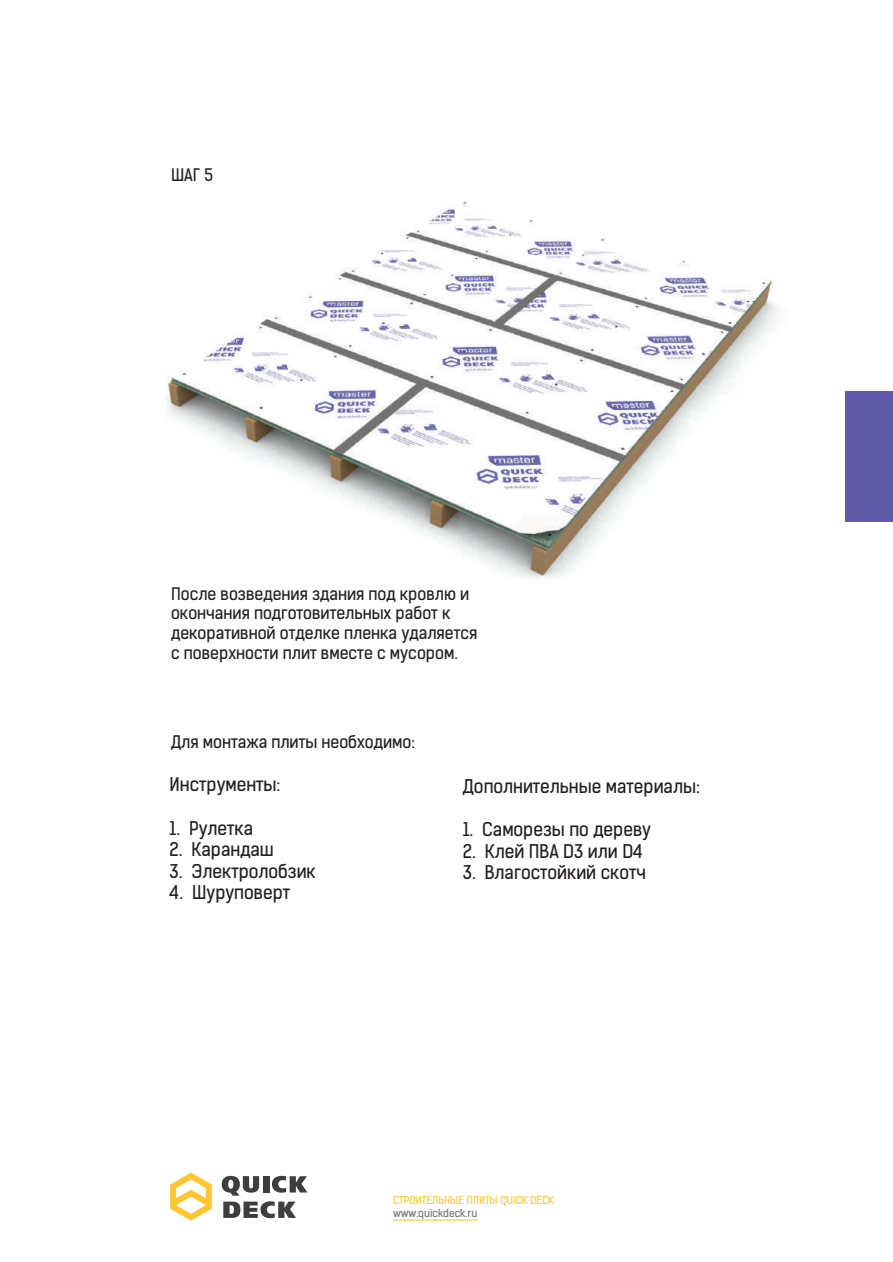
<style>
.page{position:relative;width:893px;height:1262px;background:#fff}
.page>*{position:absolute;margin:0;border:0;box-sizing:border-box;transform-origin:0 0}
.t1{font:18px "Kelson Sans Regular RU";color:#231f20}
.t2{font:16.5px/19.8px "Kelson Sans Regular RU";color:#231f20}
.t3{font:10.5px "Kelson Sans Regular RU";color:#ffc62f}
.t4{font:10.5px "Kelson Sans Regular RU";color:#6d6f71}
</style>
<div class="page">
<svg style="left:272px;top:1175px;width:35px;height:17px"></svg>
<div style="left:263px;top:1176px;width:6px;height:16px;background:#403d3f"></div>
<svg style="left:222px;top:1175px;width:37px;height:20px"></svg>
<svg style="left:223px;top:1201px;width:73px;height:17px"></svg>
<svg style="left:170px;top:1172px;width:42px;height:48px"></svg>
<div style="left:846px;top:391px;width:47px;height:131px;background:#5f59a7"></div>
<img style="left:166px;top:201px;width:614px;height:378px">
<hr style="left:393px;top:1219px;width:84px;height:1px;background:#ffc62f">
<p class="t2" style="left:171px;top:167px;width:43px">ШАГ 5</p>
<p class="t2" style="left:171px;top:585px;width:308px">После возведения здания под кровлю и окончания подготовительных работ к декоративной отделке пленка удаляется с поверхности плит вместе с мусором.</p>
<p class="t2" style="left:171px;top:734px;width:245px">Для монтажа плиты необходимо:</p>
<p class="t1" style="left:170px;top:778px;width:112px">Инструменты:</p>
<p class="t1" style="left:169px;top:821px;width:85px">1. Рулетка</p>
<p class="t1" style="left:169px;top:842px;width:106px">2. Карандаш</p>
<p class="t1" style="left:169px;top:864px;width:148px">3. Электролобзик</p>
<p class="t1" style="left:169px;top:886px;width:122px">4. Шуруповерт</p>
<p class="t1" style="left:463px;top:779px;width:238px">Дополнительные материалы:</p>
<p class="t1" style="left:463px;top:822px;width:190px">1. Саморезы по дереву</p>
<p class="t1" style="left:463px;top:844px;width:182px">2. Клей ПВА D3 или D4</p>
<p class="t1" style="left:463px;top:866px;width:184px">3. Влагостойкий скотч</p>
<p class="t3" style="left:393px;top:1196px;width:163px">СТРОИТЕЛЬНЫЕ ПЛИТЫ QUICK DECK</p>
<p class="t4" style="left:393px;top:1209px;width:86px">www.quickdeck.ru</p>
</div>
